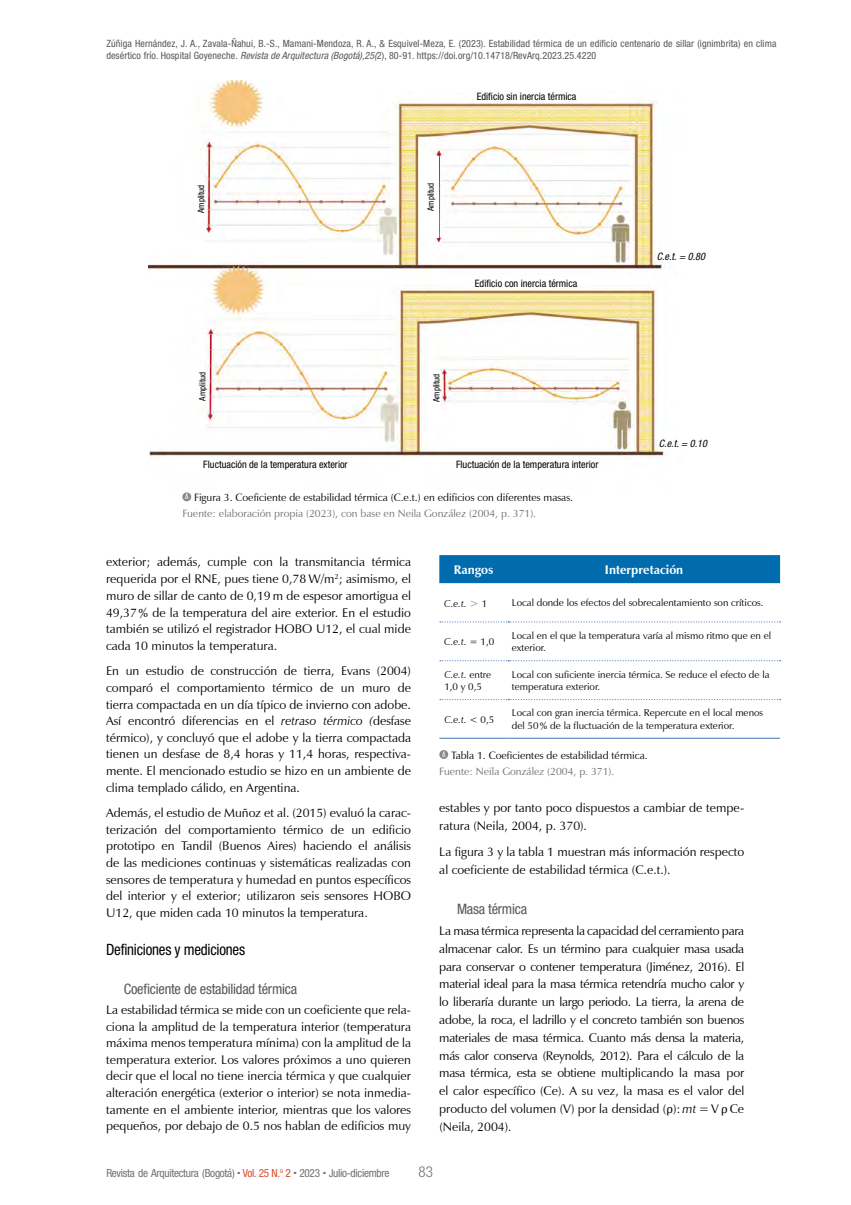
<style>
.page{position:relative;width:851px;height:1205px;background:#fff}
.page>*{position:absolute;margin:0;border:0;box-sizing:border-box;transform-origin:0 0}
.t1{font:condensed 15.62px "Helvetica Neue LT Std";letter-spacing:-.015em;color:#000;scale:.96 1}
.t2{font:300 condensed 15px "Helvetica Neue LT Std";color:#727171}
.t3{font:condensed 14.38px "Helvetica Neue LT Std";letter-spacing:-.015em;color:#595757}
.t4{font:12.5px/16.6px "Zapf Humanist 601 BT";color:#000;text-align:justify}
.t5{font:700 12.5px "Zapf Humanist 601 BT";color:#fff}
.t6{font:condensed 11.25px "Helvetica Neue LT Std";letter-spacing:-.025em;color:#727171}
.t7{font:10.62px/16px "Zapf Humanist 601 BT";color:#000}
.t8{font:condensed 10.25px "Helvetica Neue LT Std";color:#000}
.t9{font:italic condensed 10.25px "Helvetica Neue LT Std";color:#000}
.t10{font:10px/12.5px "Zapf Humanist 601 BT";color:#000}
.t11{font:condensed 10px/12px "Helvetica Neue LT Std";letter-spacing:.01em;color:#595757}
.t12{font:italic 10px "Zapf Humanist 601 BT";color:#000}
.t13{font:condensed 8.62px "Helvetica Neue LT Std";color:#000}
.s1{font-style:italic}
.s2{color:#727171}
.s3{font-style:normal;font-size:11.25px;color:#808080}
.s4{font-style:normal}
.s5{font-family:"Cambria"}
.s6{color:#da4b2d}
</style>
<div class="page">
<div style="left:182px;top:492px;width:9px;height:9px;background:#87888a;border-radius:50%"></div>
<div style="left:439px;top:555px;width:341px;height:28px;background:#006bad"></div>
<hr style="left:439px;top:738px;width:69px;height:1px;background:#6990c4">
<hr style="left:508px;top:738px;width:272px;height:1px;background:#6990c4">
<svg style="left:440px;top:621px;width:340px;height:1px"></svg>
<svg style="left:440px;top:660px;width:340px;height:1px"></svg>
<svg style="left:440px;top:699px;width:340px;height:1px"></svg>
<div style="left:439px;top:750px;width:9px;height:9px;background:#87888a;border-radius:50%"></div>
<img style="left:149px;top:80px;width:516px;height:380px">
<div style="left:420px;top:156px;width:18px;height:82px;background:#fff"></div>
<p class="t11" style="left:106px;top:38px;width:671px">Zúñiga Hernández, J. A., Zavala-Ñahui, B.-S., Mamani-Mendoza, R. A., &amp; Esquivel-Meza, E. (2023). Estabilidad térmica de un edificio centenario de sillar (ignimbrita) en clima desértico frío. Hospital Goyeneche. <span class="s1">Revista de Arquitectura (Bogotá),25(</span>2), 80-91. https://doi.org/10.14718/RevArq.2023.25.4220</p>
<p class="t13" style="left:196px;top:213px;width:30px;rotate:-90deg">Amplitud</p>
<p class="t13" style="left:197px;top:400px;width:30px;rotate:-90deg">Amplitud</p>
<p class="t13" style="left:426px;top:211px;width:30px;rotate:-90deg">Amplitud</p>
<p class="t8" style="left:476px;top:90px;width:101px">Edificio sin inercia térmica</p>
<p class="t8" style="left:475px;top:277px;width:104px">Edificio con inercia térmica</p>
<p class="t13" style="left:431px;top:402px;width:30px;rotate:-90deg">Amplitud</p>
<p class="t8" style="left:203px;top:459px;width:146px">Fluctuación de la temperatura exterior</p>
<p class="t8" style="left:456px;top:459px;width:144px">Fluctuación de la temperatura interior</p>
<p class="t7" style="left:182px;top:490px;width:392px"><sup>A</sup> Figura 3. Coeficiente de estabilidad térmica (C.e.t.) en edificios con diferentes masas.<br><span class="s2">Fuente: elaboración propia (2023), con base en Neila González (2004, p. 371).</span></p>
<p class="t9" style="left:656px;top:251px;width:50px">C.e.t. = 0.80</p>
<p class="t9" style="left:658px;top:438px;width:50px">C.e.t. = 0.10</p>
<p class="t4" style="left:106px;top:553px;width:306px">exterior; además, cumple con la transmitancia térmica requerida por el RNE, pues tiene 0,78 W/m<sup>2</sup>; asimismo, el muro de sillar de canto de 0,19 m de espesor amortigua el 49,37% de la temperatura del aire exterior. En el estudio también se utilizó el registrador HOBO U12, el cual mide cada 10 minutos la temperatura.</p>
<p class="t4" style="left:106px;top:663px;width:306px">En un estudio de construcción de tierra, Evans (2004) comparó el comportamiento térmico de un muro de tierra compactada en un día típico de invierno con adobe.<br>Así encontró diferencias en el <span class="s1">retraso térmico (</span>desfase térmico), y concluyó que el adobe y la tierra compactada tienen un desfase de 8,4 horas y 11,4 horas, respectiva&shy;mente. El mencionado estudio se hizo en un ambiente de clima templado cálido, en Argentina.</p>
<p class="t4" style="left:106px;top:804px;width:306px">Además, el estudio de Muñoz et al. (2015) evaluó la carac&shy;terización del comportamiento térmico de un edificio prototipo en Tandil (Buenos Aires) haciendo el análisis de las mediciones continuas y sistemáticas realizadas con sensores de temperatura y humedad en puntos específicos del interior y el exterior; utilizaron seis sensores HOBO U12, que miden cada 10 minutos la temperatura.</p>
<p class="t1" style="left:106px;top:941px;width:146px">Definiciones y mediciones</p>
<p class="t3" style="left:124px;top:980px;width:175px">Coeficiente de estabilidad térmica</p>
<p class="t4" style="left:106px;top:1001px;width:306px">La estabilidad térmica se mide con un coeficiente que rela&shy;ciona la amplitud de la temperatura interior (temperatura máxima menos temperatura mínima) con la amplitud de la temperatura exterior. Los valores próximos a uno quieren decir que el local no tiene inercia térmica y que cualquier alteración energética (exterior o interior) se nota inmedia&shy;tamente en el ambiente interior, mientras que los valores pequeños, por debajo de 0.5 nos hablan de edificios muy</p>
<p class="t5" style="left:454px;top:562px;width:41px">Rangos</p>
<p class="t5" style="left:605px;top:562px;width:80px">Interpretación</p>
<p class="t12" style="left:444px;top:597px;width:44px">C.e.t. <span class="s3">&gt;</span> <span class="s4">1</span></p>
<p class="t10" style="left:512px;top:597px;width:253px">Local donde los efectos del sobrecalentamiento son críticos.</p>
<p class="t12" style="left:444px;top:635px;width:51px">C.e.t. <span class="s4">= 1,0</span></p>
<p class="t10" style="left:512px;top:629px;width:261px">Local en el que la temperatura varía al mismo ritmo que en el exterior.</p>
<p class="t10" style="left:444px;top:668px;width:48px"><span class="s1">C.e.t.</span> entre<br>1,0 y 0,5</p>
<p class="t10" style="left:512px;top:668px;width:259px">Local con suficiente inercia térmica. Se reduce el efecto de la temperatura exterior.</p>
<p class="t12" style="left:444px;top:713px;width:52px">C.e.t. <span class="s4">&lt; 0,5</span></p>
<p class="t10" style="left:512px;top:707px;width:253px">Local con gran inercia térmica. Repercute en el local menos del 50% de la fluctuación de la temperatura exterior.</p>
<p class="t7" style="left:439px;top:747px;width:210px"><sup>A</sup> Tabla 1. Coeficientes de estabilidad térmica.<br><span class="s2">Fuente: Neila González (2004, p. 371).</span></p>
<p class="t4" style="left:439px;top:799px;width:306px;line-height:17.8px">estables y por tanto poco dispuestos a cambiar de tempe&shy;ratura (Neila, 2004, p. 370).</p>
<p class="t4" style="left:439px;top:843px;width:306px;line-height:17.8px">La figura 3 y la tabla 1 muestran más información respecto al coeficiente de estabilidad térmica (C.e.t.).</p>
<p class="t3" style="left:457px;top:900px;width:71px">Masa térmica</p>
<p class="t4" style="left:439px;top:922px;width:306px;line-height:17.8px">La masa térmica representa la capacidad del cerramiento para almacenar calor. Es un término para cualquier masa usada para conservar o contener temperatura (Jiménez, 2016). El material ideal para la masa térmica retendría mucho calor y lo liberaría durante un largo periodo. La tierra, la arena de adobe, la roca, el ladrillo y el concreto también son buenos materiales de masa térmica. Cuanto más densa la materia, más calor conserva (Reynolds, 2012). Para el cálculo de la masa térmica, esta se obtiene multiplicando la masa por el calor específico (Ce). A su vez, la masa es el valor del producto del volumen (V) por la densidad (<span class="s5">ρ</span>): <span class="s1">mt</span> = V <span class="s5">ρ</span> Ce (Neila, 2004).</p>
<p class="t6" style="left:106px;top:1166px;width:285px">Revista de Arquitectura (Bogotá) <span class="s6">Vol. 25 N.</span><sup>o</sup> <span class="s6">2</span> 2023 Julio-diciembre</p>
<p class="t2" style="left:418px;top:1163px;width:16px">83</p>
</div>
